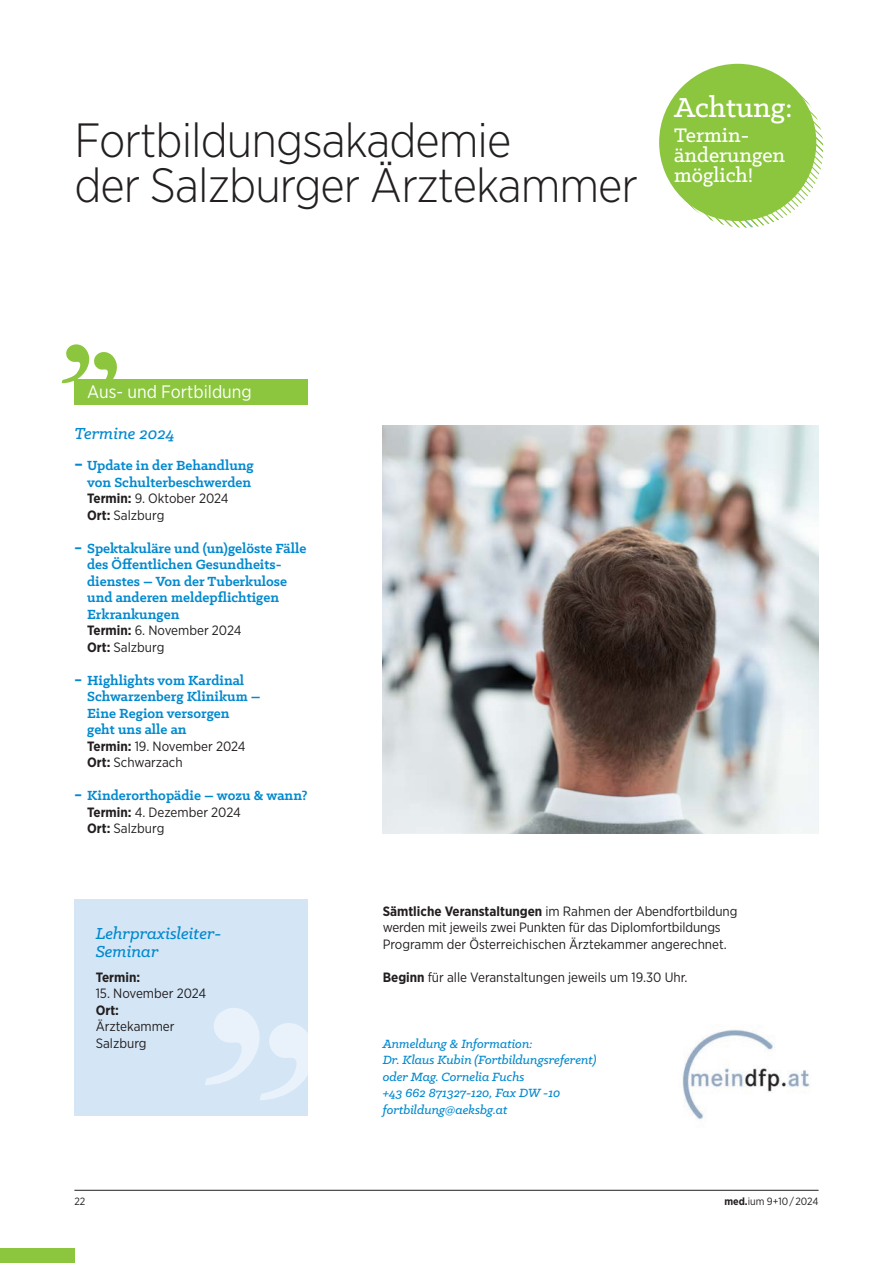
<style>
.page{position:relative;width:893px;height:1263px;background:#fff}
.page>*{position:absolute;margin:0;border:0;box-sizing:border-box;transform-origin:0 0}
.headline_32_30pt{font:300 48px/45px "Gotham Narrow";letter-spacing:-.02em;color:#231f20}
.t1{font:500 31.05px "Klinic Slab";color:#fff}
.t2{font:500 22.2px/20px "Klinic Slab";color:#fff}
.subhead{font:italic 500 18px/18px "Klinic Slab";color:#0089cf}
.Rubrik{font:18px "Gotham Narrow";color:#fff}
.t3{font:700 15px/16.5px "Klinic Slab";color:#0089cf}
.fließtext{font:13.5px/16.5px "Gotham Narrow";color:#231f20}
.fließtext-2{font:italic 500 13.5px/16.5px "Klinic Slab";color:#0089cf}
.Z3-Aufzählung-Termine{font:13.5px/16.5px "Gotham Narrow";color:#231f20}
.fließtext-3{font:700 13.5px "Gotham Narrow";color:#231f20}
.t4{font:10.5px "Gotham Narrow";color:#231f20}
.s1{font-family:"Gotham Narrow"}
.s2{font-weight:700}
.s3{font-family:"Gotham Narrow";font-size:13.5px}
</style>
<div class="page">
<div style="left:0;top:1248px;width:74px;height:15px;background:#8bc63e"></div>
<div style="left:74px;top:899px;width:234px;height:217px;background:#d4e6f6"></div>
<svg style="left:205px;top:1008px;width:103px;height:92px"></svg>
<svg style="left:62px;top:344px;width:55px;height:40px"></svg>
<div style="left:74px;top:379px;width:234px;height:25px;background:#8bc63e"></div>
<img style="left:682px;top:1024px;width:128px;height:96px">
<svg style="left:666px;top:70px;width:157px;height:158px"></svg>
<div style="left:659px;top:64px;width:157px;height:157px;background:#8bc63e;border-radius:50%"></div>
<img style="left:383px;top:425px;width:436px;height:408px">
<hr style="left:74px;top:1190px;width:745px;height:1px;background:#231f20">
<p class="headline_32_30pt" style="left:74px;top:116px;width:565px">Fortbildungsakademie<br>der Salzburger Ärztekammer</p>
<p class="t1" style="left:674px;top:88px;width:120px">Achtung:</p>
<p class="t2" style="left:674px;top:125px;width:112px">Termin&shy;änderungen möglich!</p>
<p class="Rubrik" style="left:87px;top:381px;width:166px">Aus- und Fortbildung</p>
<p class="subhead" style="left:74px;top:424px;width:102px">Termine 2024</p>
<p class="t3" style="left:74px;top:457px;width:181px;text-align:right"><span class="s1">−</span> Update in der Behandlung von Schulterbeschwerden</p>
<p class="Z3-Aufzählung-Termine" style="left:87px;top:490px;width:143px"><span class="s2">Termin:</span> 9. Oktober 2024<br><span class="s2">Ort:</span> Salzburg</p>
<p class="t3" style="left:87px;top:540px;width:221px;text-indent:-13px"><span class="s3">−</span> Spektakuläre und (un)gelöste Fälle des Öffentlichen Gesundheits&shy;dienstes – Von der Tuberkulose und anderen meldepflichtigen<br>Erkrankungen</p>
<p class="fließtext" style="left:87px;top:622px;width:156px"><span class="s2">Termin:</span> 6. November 2024<br><span class="s2">Ort:</span> Salzburg</p>
<p class="t3" style="left:87px;top:672px;width:175px;text-indent:-13px"><span class="s3">−</span> Highlights vom Kardinal<br>Schwarzenberg Klinikum –<br>Eine Region versorgen geht uns alle an</p>
<p class="fließtext" style="left:87px;top:738px;width:160px"><span class="s2">Termin:</span> 19. November 2024<br><span class="s2">Ort:</span> Schwarzach</p>
<p class="t3" style="left:74px;top:787px;width:235px"><span class="s3">−</span> Kinderorthopädie – wozu &amp; wann?</p>
<p class="fließtext" style="left:87px;top:804px;width:155px"><span class="s2">Termin:</span> 4. Dezember 2024<br><span class="s2">Ort:</span> Salzburg</p>
<p class="subhead" style="left:96px;top:924px;width:127px">Lehrpraxisleiter-<br>Seminar</p>
<p class="fließtext-3" style="left:96px;top:968px;width:46px">Termin:</p>
<p class="fließtext" style="left:96px;top:985px;width:112px">15. November 2024</p>
<p class="fließtext" style="left:96px;top:1002px;width:80px"><span class="s2">Ort:<br></span>Ärztekammer<br>Salzburg</p>
<p class="fließtext" style="left:383px;top:903px;width:356px"><span class="s2">Sämtliche Veranstaltungen</span> im Rahmen der Abendfortbildung werden mit jeweils zwei Punkten für das Diplomfortbildungs<br>Programm der Österreichischen Ärztekammer angerechnet.</p>
<p class="fließtext" style="left:383px;top:969px;width:306px"><span class="s2">Beginn</span> für alle Veranstaltungen jeweils um 19.30 Uhr.</p>
<p class="fließtext-2" style="left:383px;top:1035px;width:215px">Anmeldung &amp; Information:<br>Dr. Klaus Kubin (Fortbildungsreferent) oder Mag. Cornelia Fuchs<br>+43 662 871327-120, Fax DW -10 fortbildung@aeksbg.at</p>
<p class="t4" style="left:74px;top:1195px;width:12px">22</p>
<p class="t4" style="left:724px;top:1195px;width:96px"><span class="s2">med.</span>ium 9+10 / 2024</p>
</div>
